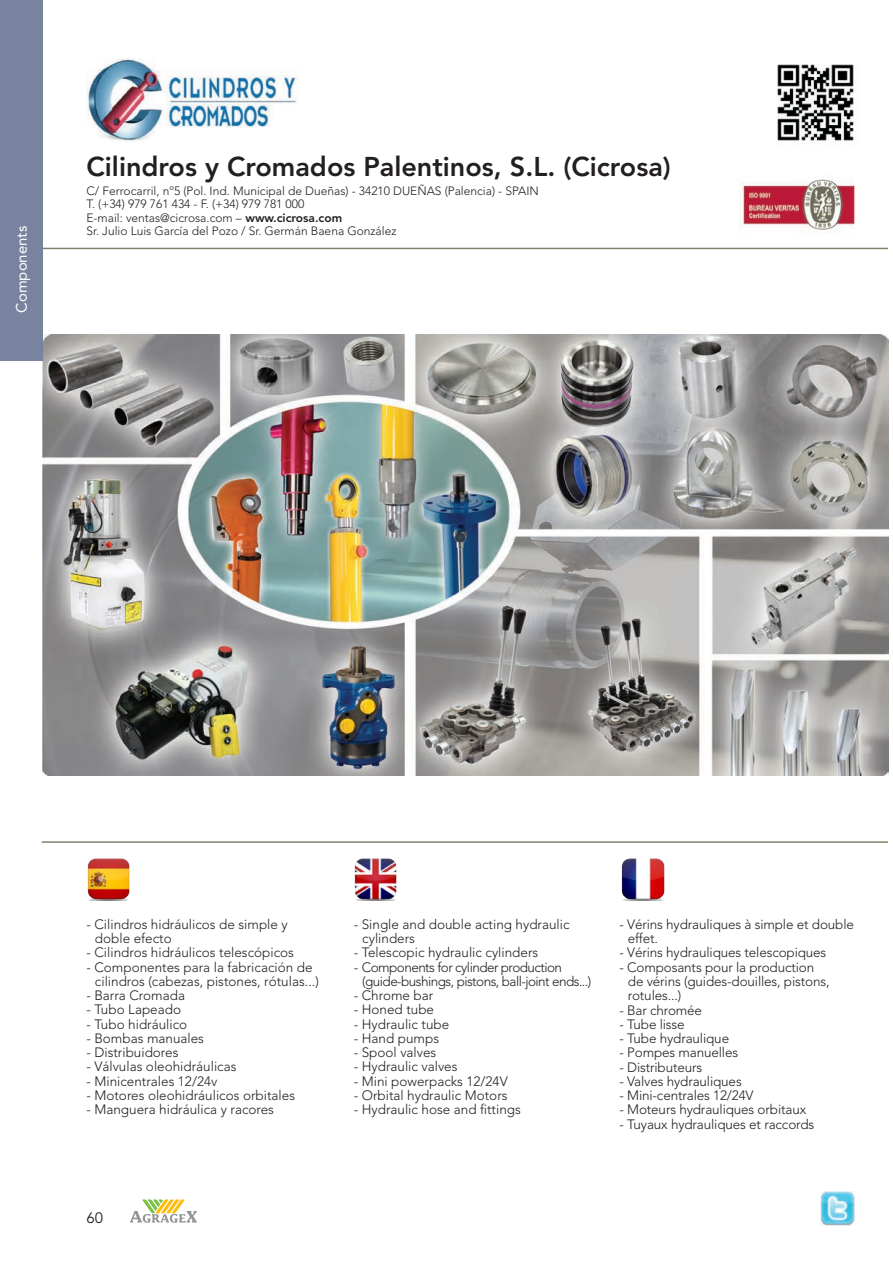
<style>
.page{position:relative;width:893px;height:1263px;background:#fff}
.page>*{position:absolute;margin:0;border:0;box-sizing:border-box;transform-origin:0 0}
.t1{font:800 27px "Avenir";color:#231f20}
.t2{font:15px "Avenir";color:#fff}
.t3{font:15px "Avenir";color:#231f20}
.t4{font:300 13.5px/14.2px "Avenir";color:#231f20}
.t5{font:300 13.5px/14.2px "Avenir";letter-spacing:-.04em;color:#231f20}
.t6{font:300 12px "Avenir";color:#231f20}
.s1{font-weight:800}
</style>
<div class="page">
<svg style="left:130px;top:1199px;width:67px;height:24px"></svg>
<img style="left:86px;top:58px;width:213px;height:84px">
<img style="left:740px;top:179px;width:115px;height:52px">
<img style="left:777px;top:64px;width:77px;height:77px">
<img style="left:821px;top:1192px;width:34px;height:34px">
<img style="left:87px;top:858px;width:43px;height:43px">
<img style="left:354px;top:858px;width:43px;height:43px">
<img style="left:621px;top:858px;width:44px;height:43px">
<hr style="left:42px;top:248px;width:846px;height:1px;background:#7f8269">
<hr style="left:42px;top:841px;width:846px;height:2px;background:#7f8269">
<img style="left:43px;top:335px;width:846px;height:440px">
<div style="left:0;top:0;width:43px;height:360px;background:#79829f"></div>
<p class="t2" style="left:13px;top:313px;width:89px;rotate:-90deg">Components</p>
<p class="t1" style="left:86px;top:151px;width:586px">Cilindros y Cromados Palentinos, S.L. (Cicrosa)</p>
<p class="t6" style="left:86px;top:183px;width:454px">C/ Ferrocarril, nº5 (Pol. Ind. Municipal de Dueñas) - 34210 DUEÑAS (Palencia) - SPAIN</p>
<p class="t6" style="left:86px;top:197px;width:219px">T. (+34) 979 761 434 - F. (+34) 979 781 000</p>
<p class="t6" style="left:86px;top:210px;width:257px">E-mail: ventas@cicrosa.com – <span class="s1">www.cicrosa.com</span></p>
<p class="t6" style="left:86px;top:224px;width:312px">Sr. Julio Luis García del Pozo / Sr. Germán Baena González</p>
<p class="t4" style="left:95px;top:917px;width:194px;text-indent:-9px">- Cilindros hidráulicos de simple y doble efecto</p>
<p class="t4" style="left:86px;top:945px;width:209px">- Cilindros hidráulicos telescópicos</p>
<p class="t4" style="left:95px;top:960px;width:225px;text-indent:-9px">- Componentes para la fabricación de cilindros (cabezas, pistones, rótulas...)</p>
<p class="t4" style="left:86px;top:988px;width:100px">- Barra Cromada</p>
<p class="t4" style="left:86px;top:1002px;width:96px">- Tubo Lapeado</p>
<p class="t4" style="left:86px;top:1017px;width:102px">- Tubo hidráulico</p>
<p class="t4" style="left:86px;top:1031px;width:119px">- Bombas manuales</p>
<p class="t4" style="left:86px;top:1045px;width:94px">- Distribuidores</p>
<p class="t4" style="left:86px;top:1059px;width:152px">- Válvulas oleohidráulicas</p>
<p class="t4" style="left:86px;top:1074px;width:132px">- Minicentrales 12/24v</p>
<p class="t4" style="left:86px;top:1088px;width:210px">- Motores oleohidráulicos orbitales</p>
<p class="t4" style="left:86px;top:1102px;width:189px">- Manguera hidráulica y racores</p>
<p class="t3" style="left:86px;top:1209px;width:18px">60</p>
<p class="t4" style="left:362px;top:917px;width:209px;text-indent:-9px">- Single and double acting hydraulic cylinders</p>
<p class="t4" style="left:354px;top:945px;width:186px">- Telescopic hydraulic cylinders</p>
<p class="t5" style="left:362px;top:960px;width:231px;text-indent:-9px">- Components for cylinder production (guide-bushings, pistons, ball-joint ends...)</p>
<p class="t4" style="left:354px;top:988px;width:81px">- Chrome bar</p>
<p class="t4" style="left:354px;top:1003px;width:82px">- Honed tube</p>
<p class="t4" style="left:354px;top:1017px;width:97px">- Hydraulic tube</p>
<p class="t4" style="left:354px;top:1031px;width:87px">- Hand pumps</p>
<p class="t4" style="left:354px;top:1045px;width:84px">- Spool valves</p>
<p class="t4" style="left:354px;top:1060px;width:105px">- Hydraulic valves</p>
<p class="t4" style="left:354px;top:1074px;width:155px">- Mini powerpacks 12/24V</p>
<p class="t4" style="left:354px;top:1088px;width:155px">- Orbital hydraulic Motors</p>
<p class="t4" style="left:354px;top:1102px;width:169px">- Hydraulic hose and fittings</p>
<p class="t4" style="left:628px;top:917px;width:228px;text-indent:-9px">- Vérins hydrauliques à simple et double effet.</p>
<p class="t4" style="left:619px;top:946px;width:208px">- Vérins hydrauliques telescopiques</p>
<p class="t4" style="left:628px;top:960px;width:203px;text-indent:-9px">- Composants pour la production de vérins (guides-douilles, pistons, rotules...)</p>
<p class="t4" style="left:619px;top:1003px;width:84px">- Bar chromée</p>
<p class="t4" style="left:619px;top:1017px;width:67px">- Tube lisse</p>
<p class="t4" style="left:619px;top:1031px;width:111px">- Tube hydraulique</p>
<p class="t4" style="left:619px;top:1045px;width:120px">- Pompes manuelles</p>
<p class="t4" style="left:619px;top:1060px;width:84px">- Distributeurs</p>
<p class="t4" style="left:619px;top:1074px;width:124px">- Valves hydrauliques</p>
<p class="t4" style="left:619px;top:1088px;width:136px">- Mini-centrales 12/24V</p>
<p class="t4" style="left:619px;top:1102px;width:188px">- Moteurs hydrauliques orbitaux</p>
<p class="t4" style="left:619px;top:1117px;width:196px">- Tuyaux hydrauliques et raccords</p>
</div>
